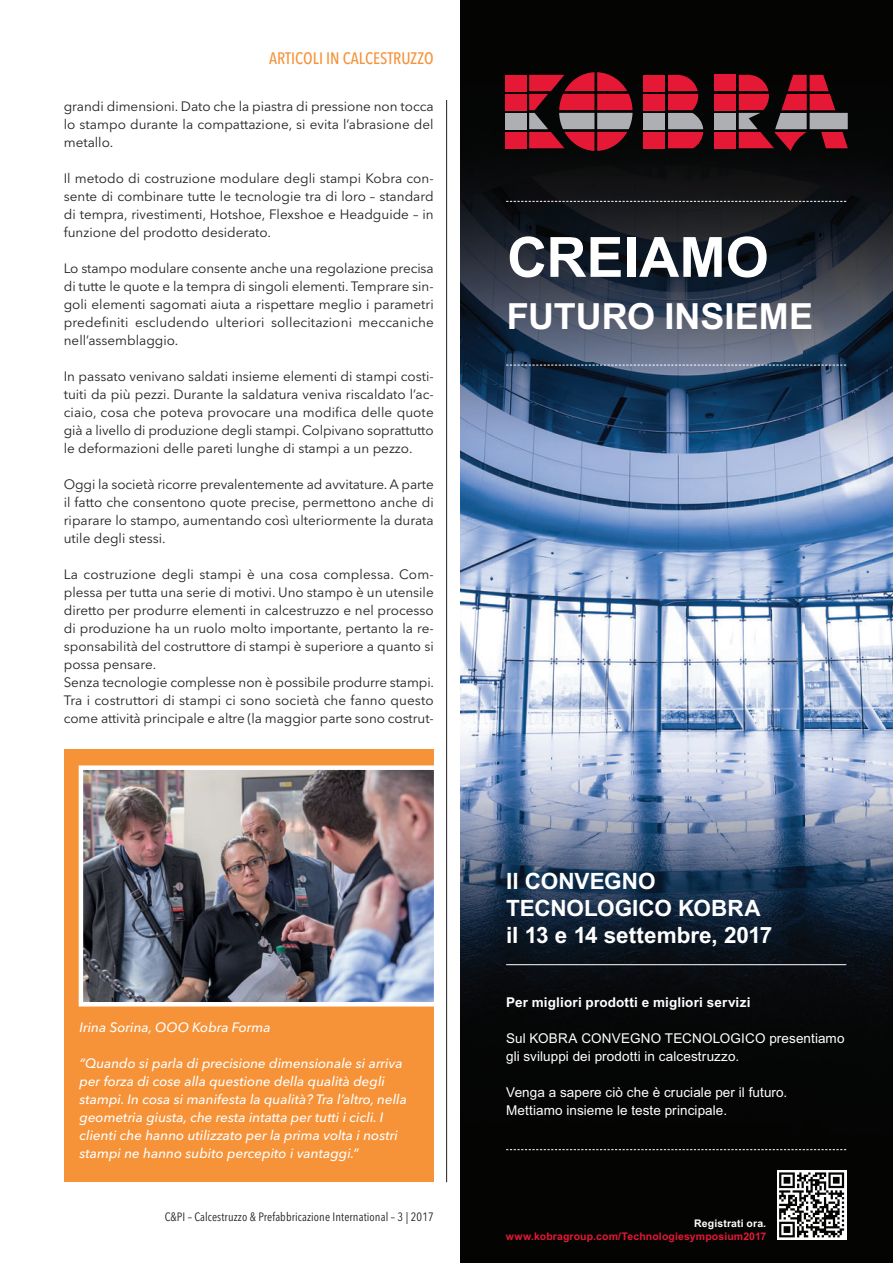
<style>
.page{position:relative;width:893px;height:1263px;background:#fff}
.page>*{position:absolute;margin:0;border:0;box-sizing:border-box;transform-origin:0 0}
.t1{font:700 55.5px "Arial";color:#fff}
.t2{font:700 36px "Arial";color:#fff}
.t3{font:700 22.5px/27px "Arial";color:#fff}
.t4{font:500 16.5px "Avenir Next Condensed";color:#f69238}
.t5{font:13.5px/18px "Avenir Next";color:#231f20;text-align:justify}
.t6{font:italic 500 13.5px/18px "Avenir Next";color:#fff}
.t7{font:13.5px/18px "Arial";letter-spacing:.005em;color:#fff}
.t8{font:700 13.5px "Arial";letter-spacing:.01em;color:#fff}
.t9{font:12px "Avenir Next Condensed";letter-spacing:.01em;color:#231f20}
.t10{font:700 10.5px "Arial";letter-spacing:.01em;color:#e51836}
.t11{font:700 10.5px "Arial";letter-spacing:.01em;color:#fff}
</style>
<div class="page">
<div style="left:64px;top:749px;width:370px;height:433px;background:#f69238"></div>
<img style="left:84px;top:770px;width:349px;height:231px">
<div style="left:79px;top:765px;width:359px;height:241px;border:4px solid #fff"></div>
<hr style="left:446px;top:100px;width:1px;height:1082px;background:#231f20">
<img style="left:460px;top:0;width:433px;height:1263px">
<svg style="left:506px;top:201px;width:340px;height:1px"></svg>
<hr style="left:506px;top:964px;width:340px;height:1px;background:#fff">
<svg style="left:506px;top:365px;width:340px;height:1px"></svg>
<svg style="left:506px;top:1149px;width:340px;height:1px"></svg>
<div style="left:644px;top:75px;width:21px;height:16px;background:#e51836"></div>
<div style="left:714px;top:75px;width:22px;height:16px;background:#e51836"></div>
<div style="left:714px;top:132px;width:22px;height:16px;background:#e51836"></div>
<svg style="left:739px;top:75px;width:109px;height:76px;background:#772833"></svg>
<div style="left:714px;top:94px;width:22px;height:16px;background:#e51836"></div>
<div style="left:714px;top:113px;width:22px;height:16px;background:#aeafb3"></div>
<div style="left:644px;top:94px;width:21px;height:16px;background:#e51836"></div>
<div style="left:644px;top:113px;width:21px;height:16px;background:#aeafb3"></div>
<div style="left:644px;top:132px;width:21px;height:16px;background:#e51836"></div>
<svg style="left:668px;top:75px;width:35px;height:73px;background:#9f3142"></svg>
<div style="left:505px;top:75px;width:21px;height:16px;background:#e51836"></div>
<div style="left:505px;top:94px;width:21px;height:16px;background:#e51836"></div>
<div style="left:505px;top:113px;width:21px;height:16px;background:#aeafb3"></div>
<div style="left:505px;top:132px;width:21px;height:16px;background:#e51836"></div>
<svg style="left:529px;top:72px;width:103px;height:79px;background:#882937"></svg>
<svg style="left:777px;top:1170px;width:69px;height:69px"></svg>
<svg style="left:779px;top:1172px;width:65px;height:65px"></svg>
<p class="t4" style="left:269px;top:51px;width:166px">ARTICOLI IN CALCESTRUZZO</p>
<p class="t5" style="left:64px;top:98px;width:371px">grandi dimensioni. Dato che la piastra di pressione non tocca lo stampo durante la compattazione, si evita l’abrasione del metallo.</p>
<p class="t5" style="left:64px;top:170px;width:371px">Il metodo di costruzione modulare degli stampi Kobra con&shy;sente di combinare tutte le tecnologie tra di loro – standard di tempra, rivestimenti, Hotshoe, Flexshoe e Headguide – in funzione del prodotto desiderato.</p>
<p class="t5" style="left:64px;top:260px;width:371px">Lo stampo modulare consente anche una regolazione precisa di tutte le quote e la tempra di singoli elementi. Temprare sin&shy;goli elementi sagomati aiuta a rispettare meglio i parametri predefiniti escludendo ulteriori sollecitazioni meccaniche nell’assemblaggio.</p>
<p class="t5" style="left:64px;top:368px;width:371px">In passato venivano saldati insieme elementi di stampi costi&shy;tuiti da più pezzi. Durante la saldatura veniva riscaldato l’ac&shy;ciaio, cosa che poteva provocare una modifica delle quote già a livello di produzione degli stampi. Colpivano soprattutto le deformazioni delle pareti lunghe di stampi a un pezzo.</p>
<p class="t5" style="left:64px;top:476px;width:371px">Oggi la società ricorre prevalentemente ad avvitature. A parte il fatto che consentono quote precise, permettono anche di riparare lo stampo, aumentando così ulteriormente la durata utile degli stessi.</p>
<p class="t5" style="left:64px;top:566px;width:372px;text-align:left">La costruzione degli stampi è una cosa complessa. Com&shy;plessa per tutta una serie di motivi. Uno stampo è un utensile diretto per produrre elementi in calcestruzzo e nel processo di produzione ha un ruolo molto importante, pertanto la re&shy;sponsabilità del costruttore di stampi è superiore a quanto si possa pensare.<br>Senza tecnologie complesse non è possibile produrre stampi.<br>Tra i costruttori di stampi ci sono società che fanno questo come attività principale e altre (la maggior parte sono costrut-</p>
<p class="t6" style="left:79px;top:1020px;width:193px">Irina Sorina, OOO Kobra Forma</p>
<p class="t6" style="left:79px;top:1056px;width:329px">“Quando si parla di precisione dimensionale si arriva per forza di cose alla questione della qualità degli stampi. In cosa si manifesta la qualità? Tra l’altro, nella geometria giusta, che resta intatta per tutti i cicli. I clienti che hanno utilizzato per la prima volta i nostri stampi ne hanno subito percepito i vantaggi.”</p>
<p class="t9" style="left:165px;top:1211px;width:271px">C&amp;PI – Calcestruzzo &amp; Prefabbricazione International – 3 | 2017</p>
<h1 class="t1" style="left:507px;top:237px;width:263px">CREIAMO</h1>
<h2 class="t2" style="left:507px;top:303px;width:308px">FUTURO INSIEME</h2>
<h3 class="t3" style="left:506px;top:870px;width:268px">Il CONVEGNO<br>TECNOLOGICO KOBRA il 13 e 14 settembre, 2017</h3>
<p class="t8" style="left:506px;top:997px;width:246px">Per migliori prodotti e migliori servizi</p>
<p class="t7" style="left:506px;top:1031px;width:340px">Sul KOBRA CONVEGNO TECNOLOGICO presentiamo gli sviluppi dei prodotti in calcestruzzo.</p>
<p class="t7" style="left:506px;top:1085px;width:283px">Venga a sapere ciò che è cruciale per il futuro.<br>Mettiamo insieme le teste principale.</p>
<p class="t11" style="left:694px;top:1219px;width:74px">Registrati ora.</p>
<p class="t10" style="left:506px;top:1232px;width:262px">www.kobragroup.com/Technologiesymposium2017</p>
</div>
